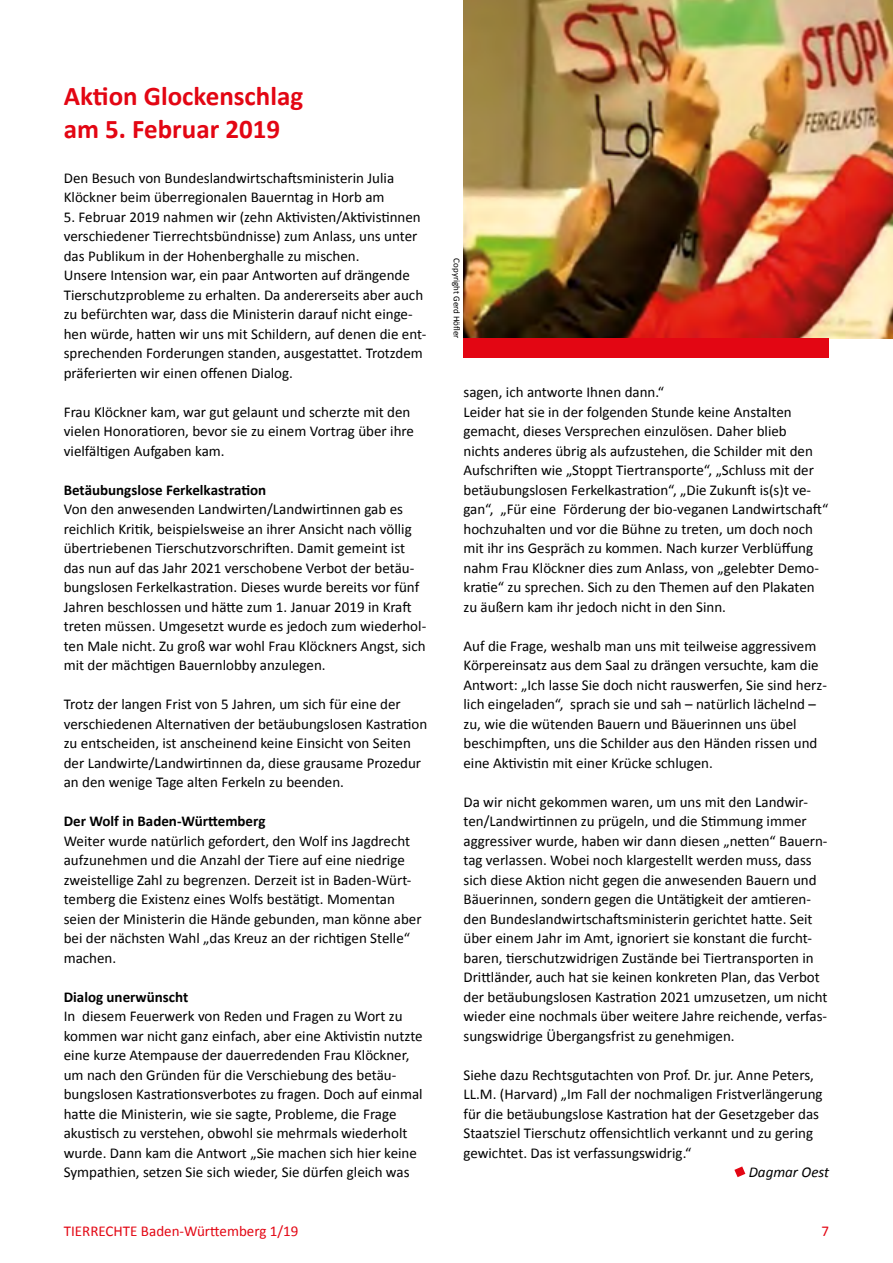
<style>
.page{position:relative;width:893px;height:1263px;background:#fff}
.page>*{position:absolute;margin:0;border:0;box-sizing:border-box;transform-origin:0 0}
.t1{font:700 27px/33px "Calibri";color:#e30613}
.t2{font:15px/19.5px "Calibri";color:#000}
.t3{font:700 15px "Calibri";color:#000}
.t4{font:15px "Calibri";color:#e30613}
.t5{font:italic 15px "Calibri";color:#000}
.t6{font:9px "Calibri";color:#000}
</style>
<div class="page">
<img style="left:463px;top:0;width:430px;height:339px">
<div style="left:463px;top:339px;width:366px;height:19px;background:#e30613"></div>
<svg style="left:734px;top:1166px;width:11px;height:11px"></svg>
<h1 class="t1" style="left:64px;top:79px;width:241px">Aktion Glockenschlag am 5. Februar 2019</h1>
<p class="t2" style="left:64px;top:167px;width:332px">Den Besuch von Bundeslandwirtschaftsministerin Julia<br>Klöckner beim überregionalen Bauerntag in Horb am</p>
<p class="t2" style="left:64px;top:206px;width:364px">5. Februar 2019 nahmen wir (zehn Aktivisten/Aktivistinnen verschiedener Tierrechtsbündnisse) zum Anlass, uns unter das Publikum in der Hohenberghalle zu mischen.<br>Unsere Intension war, ein paar Antworten auf drängende Tierschutzprobleme zu erhalten. Da andererseits aber auch zu befürchten war, dass die Ministerin darauf nicht einge&shy;hen würde, hatten wir uns mit Schildern, auf denen die ent&shy;sprechenden Forderungen standen, ausgestattet. Trotzdem präferierten wir einen offenen Dialog.</p>
<p class="t2" style="left:64px;top:401px;width:352px">Frau Klöckner kam, war gut gelaunt und scherzte mit den vielen Honoratioren, bevor sie zu einem Vortrag über ihre vielfältigen Aufgaben kam.</p>
<p class="t3" style="left:64px;top:479px;width:204px">Betäubungslose Ferkelkastration</p>
<p class="t2" style="left:64px;top:499px;width:364px">Von den anwesenden Landwirten/Landwirtinnen gab es reichlich Kritik, beispielsweise an ihrer Ansicht nach völlig übertriebenen Tierschutzvorschriften. Damit gemeint ist das nun auf das Jahr 2021 verschobene Verbot der betäu&shy;bungslosen Ferkelkastration. Dieses wurde bereits vor fünf Jahren beschlossen und hätte zum 1. Januar 2019 in Kraft treten müssen. Umgesetzt wurde es jedoch zum wiederhol&shy;ten Male nicht. Zu groß war wohl Frau Klöckners Angst, sich mit der mächtigen Bauernlobby anzulegen.</p>
<p class="t2" style="left:64px;top:694px;width:365px">Trotz der langen Frist von 5 Jahren, um sich für eine der verschiedenen Alternativen der betäubungslosen Kastration zu entscheiden, ist anscheinend keine Einsicht von Seiten der Landwirte/Landwirtinnen da, diese grausame Prozedur an den wenige Tage alten Ferkeln zu beenden.</p>
<p class="t3" style="left:64px;top:810px;width:203px">Der Wolf in Baden-Württemberg</p>
<p class="t2" style="left:64px;top:830px;width:359px">Weiter wurde natürlich gefordert, den Wolf ins Jagdrecht aufzunehmen und die Anzahl der Tiere auf eine niedrige zweistellige Zahl zu begrenzen. Derzeit ist in Baden-Würt&shy;temberg die Existenz eines Wolfs bestätigt. Momentan seien der Ministerin die Hände gebunden, man könne aber bei der nächsten Wahl „das Kreuz an der richtigen Stelle“ machen.</p>
<p class="t3" style="left:64px;top:986px;width:126px">Dialog unerwünscht</p>
<p class="t2" style="left:64px;top:1006px;width:360px">In diesem Feuerwerk von Reden und Fragen zu Wort zu kommen war nicht ganz einfach, aber eine Aktivistin nutzte eine kurze Atempause der dauerredenden Frau Klöckner, um nach den Gründen für die Verschiebung des betäu&shy;bungslosen Kastrationsverbotes zu fragen. Doch auf einmal hatte die Ministerin, wie sie sagte, Probleme, die Frage akustisch zu verstehen, obwohl sie mehrmals wiederholt wurde. Dann kam die Antwort „Sie machen sich hier keine Sympathien, setzen Sie sich wieder, Sie dürfen gleich was</p>
<p class="t6" style="left:463px;top:258px;width:82px;rotate:90deg">Copyright Gerd Höfler</p>
<p class="t2" style="left:463px;top:382px;width:366px">sagen, ich antworte Ihnen dann.“<br>Leider hat sie in der folgenden Stunde keine Anstalten gemacht, dieses Versprechen einzulösen. Daher blieb<br>nichts anderes übrig als aufzustehen, die Schilder mit den Aufschriften wie „Stoppt Tiertransporte“, „Schluss mit der betäubungslosen Ferkelkastration“, „Die Zukunft is(s)t ve&shy;gan“, „Für eine Förderung der bio-veganen Landwirtschaft“ hochzuhalten und vor die Bühne zu treten, um doch noch mit ihr ins Gespräch zu kommen. Nach kurzer Verblüffung nahm Frau Klöckner dies zum Anlass, von „gelebter Demo&shy;kratie“ zu sprechen. Sich zu den Themen auf den Plakaten zu äußern kam ihr jedoch nicht in den Sinn.</p>
<p class="t2" style="left:463px;top:635px;width:365px">Auf die Frage, weshalb man uns mit teilweise aggressivem Körpereinsatz aus dem Saal zu drängen versuchte, kam die Antwort: „Ich lasse Sie doch nicht rauswerfen, Sie sind herz&shy;lich eingeladen“, sprach sie und sah – natürlich lächelnd – zu, wie die wütenden Bauern und Bäuerinnen uns übel beschimpften, uns die Schilder aus den Händen rissen und eine Aktivistin mit einer Krücke schlugen.</p>
<p class="t2" style="left:463px;top:791px;width:366px">Da wir nicht gekommen waren, um uns mit den Landwir&shy;ten/Landwirtinnen zu prügeln, und die Stimmung immer aggressiver wurde, haben wir dann diesen „netten“ Bauern&shy;tag verlassen. Wobei noch klargestellt werden muss, dass sich diese Aktion nicht gegen die anwesenden Bauern und Bäuerinnen, sondern gegen die Untätigkeit der amtieren&shy;den Bundeslandwirtschaftsministerin gerichtet hatte. Seit über einem Jahr im Amt, ignoriert sie konstant die furcht&shy;baren, tierschutzwidrigen Zustände bei Tiertransporten in Drittländer, auch hat sie keinen konkreten Plan, das Verbot der betäubungslosen Kastration 2021 umzusetzen, um nicht wieder eine nochmals über weitere Jahre reichende, verfas&shy;sungswidrige Übergangsfrist zu genehmigen.</p>
<p class="t2" style="left:463px;top:1064px;width:361px">Siehe dazu Rechtsgutachten von Prof. Dr. jur. Anne Peters, LL.M. (Harvard) „Im Fall der nochmaligen Fristverlängerung für die betäubungslose Kastration hat der Gesetzgeber das Staatsziel Tierschutz offensichtlich verkannt und zu gering gewichtet. Das ist verfassungswidrig.“</p>
<p class="t5" style="left:749px;top:1162px;width:82px">Dagmar Oest</p>
<p class="t4" style="left:64px;top:1220px;width:236px">TIERRECHTE Baden-Württemberg 1/19</p>
<p class="t4" style="left:822px;top:1220px;width:9px">7</p>
</div>
